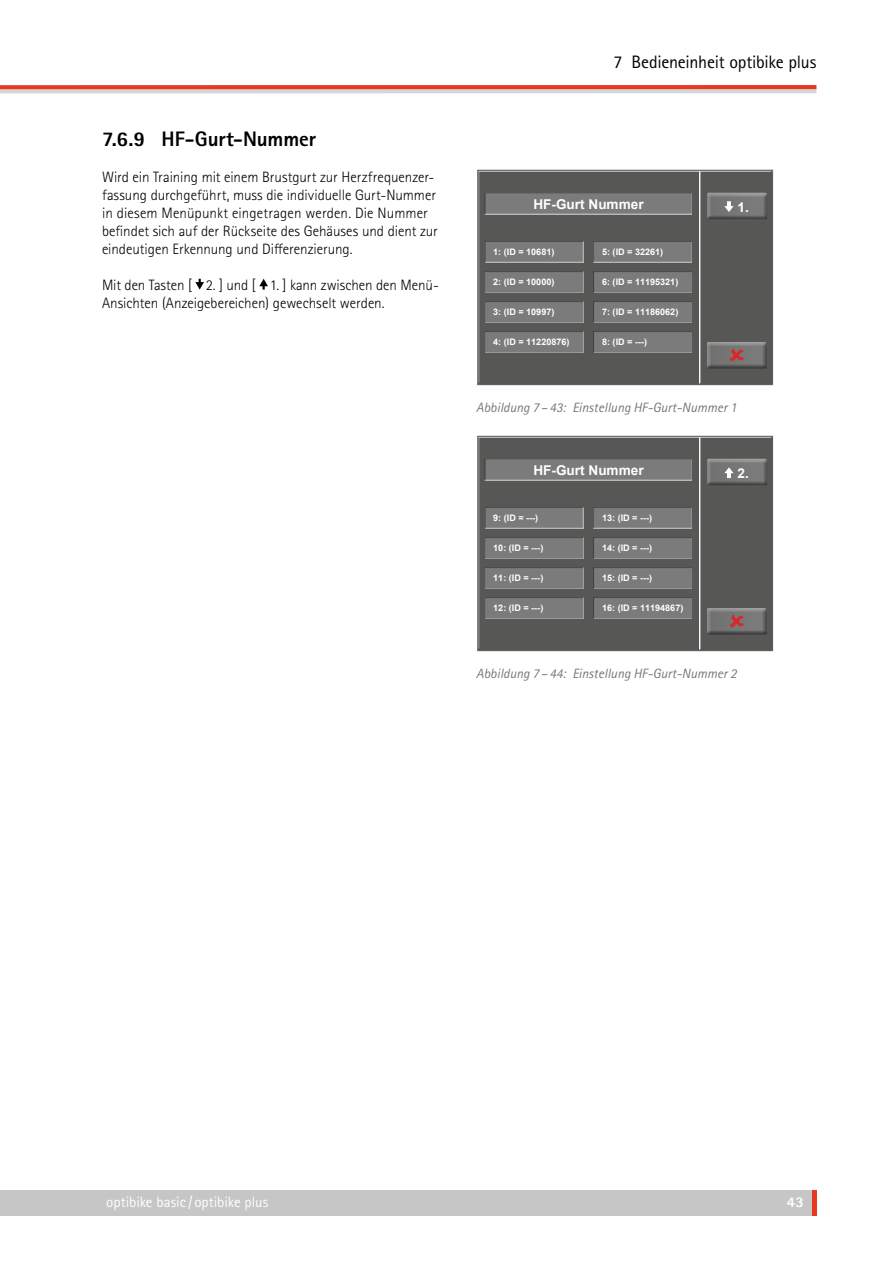
<style>
.page{position:relative;width:893px;height:1263px;background:#fff}
.page>*{position:absolute;margin:0;border:0;box-sizing:border-box;transform-origin:0 0}
.t1{font:800 21px "Rotis Sans Serif Pro";letter-spacing:-.005em;color:#000}
.t2{font:18px "Rotis Sans Serif Pro";letter-spacing:-.015em;color:#000}
.t3{font:300 15px/18px "Rotis Sans Serif Pro";color:#000}
.t4{font:15px "Rotis Sans Serif Pro";letter-spacing:-.005em;color:#fff}
.t5{font:800 15px "Rotis Sans Serif Pro";color:#fff}
.t6{font:italic 13.5px "Rotis Sans Serif Pro";color:#777776}
.t7{font:700 13.5px "Arial";color:#fff}
.t8{font:700 9px "Arial";color:#fff}
</style>
<div class="page">
<div style="left:0;top:1191px;width:815px;height:25px;background:#c6c6c6"></div>
<hr style="left:812px;top:1191px;width:4px;height:25px;background:#e73922">
<svg style="left:0;top:89px;width:816px;height:4px;background:#d8cdcc"></svg>
<svg style="left:0;top:85px;width:816px;height:4px;background:#e73d27"></svg>
<svg style="left:195px;top:279px;width:9px;height:11px"></svg>
<svg style="left:259px;top:279px;width:9px;height:11px"></svg>
<div style="left:476px;top:169px;width:298px;height:217px;background:#575756"></div>
<hr style="left:700px;top:171px;width:1px;height:212px;background:#fff">
<hr style="left:699px;top:171px;width:1px;height:212px;background:#fff">
<div style="left:484px;top:270px;width:100px;height:23px;background:#7c7b7b"></div>
<div style="left:484px;top:300px;width:100px;height:23px;background:#7c7b7b"></div>
<div style="left:484px;top:330px;width:100px;height:23px;background:#7c7b7b"></div>
<svg style="left:708px;top:368px;width:59px;height:1px"></svg>
<div style="left:484px;top:240px;width:101px;height:23px;background:linear-gradient(to right,#7b7a7a,#7d7c7c)"></div>
<div style="left:593px;top:270px;width:100px;height:23px;background:#7c7b7b"></div>
<div style="left:593px;top:300px;width:100px;height:23px;background:#7c7b7b"></div>
<div style="left:593px;top:330px;width:100px;height:23px;background:#7c7b7b"></div>
<div style="left:593px;top:240px;width:100px;height:23px;background:linear-gradient(to right,#7b7a7a,#7d7c7c)"></div>
<svg style="left:707px;top:342px;width:60px;height:26px;background:#7a6f6f"></svg>
<div style="left:484px;top:192px;width:209px;height:23px;background:linear-gradient(to right,#7c7b7b,#7c7b7b)"></div>
<div style="left:704px;top:191px;width:68px;height:31px;background:linear-gradient(to right,#525251,#535352)"></div>
<svg style="left:707px;top:193px;width:60px;height:26px;background:#797978"></svg>
<div style="left:476px;top:435px;width:298px;height:217px;background:#575756"></div>
<hr style="left:700px;top:437px;width:1px;height:212px;background:#fff">
<hr style="left:699px;top:437px;width:1px;height:212px;background:#fff">
<div style="left:484px;top:536px;width:100px;height:23px;background:#7c7b7b"></div>
<div style="left:484px;top:566px;width:100px;height:23px;background:#7c7b7b"></div>
<div style="left:484px;top:596px;width:100px;height:23px;background:#7c7b7b"></div>
<svg style="left:708px;top:634px;width:59px;height:1px"></svg>
<div style="left:484px;top:506px;width:101px;height:23px;background:linear-gradient(to right,#7b7a7a,#7d7c7c)"></div>
<div style="left:593px;top:536px;width:100px;height:23px;background:#7c7b7b"></div>
<div style="left:593px;top:566px;width:100px;height:23px;background:#7c7b7b"></div>
<div style="left:593px;top:596px;width:100px;height:23px;background:#7c7b7b"></div>
<div style="left:593px;top:506px;width:100px;height:23px;background:linear-gradient(to right,#7b7a7a,#7d7c7c)"></div>
<svg style="left:707px;top:608px;width:60px;height:26px;background:#7a6f6f"></svg>
<div style="left:484px;top:458px;width:209px;height:23px;background:linear-gradient(to right,#7c7b7b,#7c7b7b)"></div>
<div style="left:704px;top:457px;width:68px;height:31px;background:linear-gradient(to right,#515150,#525251)"></div>
<svg style="left:707px;top:459px;width:60px;height:26px;background:#797978"></svg>
<h1 class="t1" style="left:102px;top:125px;width:216px">7.6.9 HF-Gurt-Nummer</h1>
<p class="t3" style="left:102px;top:168px;width:337px">Wird ein Training mit einem Brustgurt zur Herzfrequenzer&shy;fassung durchgeführt, muss die individuelle Gurt-Nummer in diesem Menüpunkt eingetragen werden. Die Nummer befindet sich auf der Rückseite des Gehäuses und dient zur eindeutigen Erkennung und Differenzierung.</p>
<p class="t3" style="left:102px;top:276px;width:338px">Mit den Tasten [ 2. ] und [ 1. ] kann zwischen den Menü-<br>Ansichten (Anzeigebereichen) gewechselt werden.</p>
<p class="t2" style="left:613px;top:51px;width:204px">7 Bedieneinheit optibike plus</p>
<p class="t7" style="left:533px;top:195px;width:112px">HF-Gurt Nummer</p>
<p class="t8" style="left:493px;top:246px;width:63px">1: (ID = 10681)</p>
<p class="t8" style="left:493px;top:276px;width:63px">2: (ID = 10000)</p>
<p class="t8" style="left:493px;top:306px;width:63px">3: (ID = 10997)</p>
<p class="t8" style="left:493px;top:336px;width:78px">4: (ID = 11220876)</p>
<p class="t8" style="left:602px;top:246px;width:63px">5: (ID = 32261)</p>
<p class="t8" style="left:602px;top:276px;width:78px">6: (ID = 11195321)</p>
<p class="t8" style="left:602px;top:306px;width:78px">7: (ID = 11186062)</p>
<p class="t8" style="left:602px;top:336px;width:47px">8: (ID = ---)</p>
<p class="t7" style="left:737px;top:198px;width:13px">1.</p>
<p class="t6" style="left:476px;top:399px;width:262px">Abbildung 7–43: Einstellung HF-Gurt-Nummer 1</p>
<p class="t7" style="left:533px;top:461px;width:112px">HF-Gurt Nummer</p>
<p class="t8" style="left:493px;top:512px;width:47px">9: (ID = ---)</p>
<p class="t8" style="left:493px;top:542px;width:52px">10: (ID = ---)</p>
<p class="t8" style="left:493px;top:572px;width:52px">11: (ID = ---)</p>
<p class="t8" style="left:493px;top:602px;width:52px">12: (ID = ---)</p>
<p class="t8" style="left:602px;top:512px;width:52px">13: (ID = ---)</p>
<p class="t8" style="left:602px;top:542px;width:52px">14: (ID = ---)</p>
<p class="t8" style="left:602px;top:572px;width:52px">15: (ID = ---)</p>
<p class="t8" style="left:602px;top:602px;width:83px">16: (ID = 11194867)</p>
<p class="t7" style="left:737px;top:464px;width:13px">2.</p>
<p class="t6" style="left:476px;top:665px;width:262px">Abbildung 7–44: Einstellung HF-Gurt-Nummer 2</p>
<p class="t4" style="left:106px;top:1193px;width:163px">optibike basic / optibike plus</p>
<p class="t5" style="left:787px;top:1193px;width:18px">43</p>
</div>
